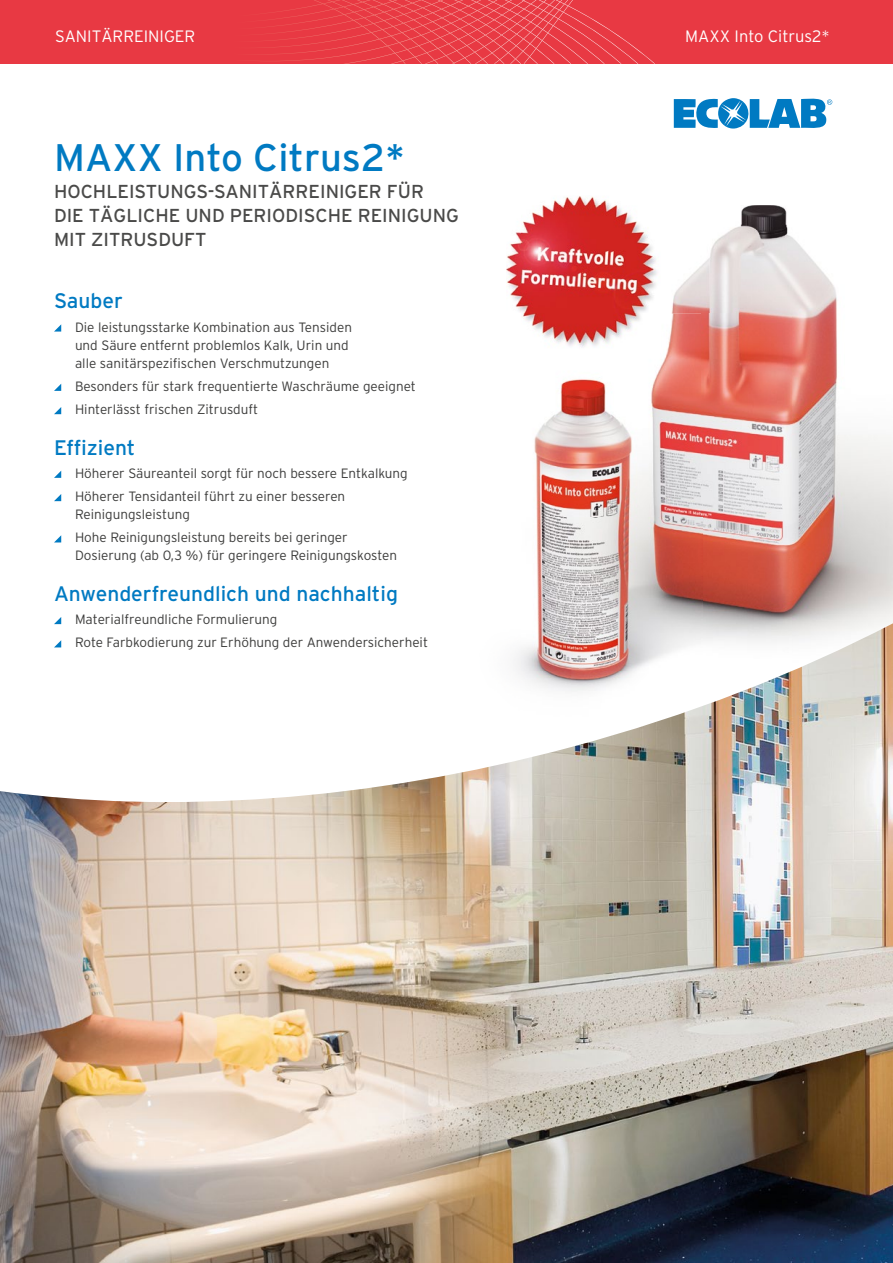
<style>
.page{position:relative;width:893px;height:1263px;background:#fff}
.page>*{position:absolute;margin:0;border:0;box-sizing:border-box;transform-origin:0 0}
.t1{font:38.4px "Interstate";color:#007ac2}
.t2{font:21px "Interstate";color:#007ac2}
.t3{font:18.75px/24px "Interstate";color:#4a4a49}
.t4{font:300 16.5px "Interstate";color:#fff}
.t5{font:300 13.5px/23.2px "Interstate";color:#3c3c3b}
</style>
<div class="page">
<div style="left:0;top:0;width:893px;height:64px;background:#e83943"></div>
<img style="left:282px;top:55px;width:61px;height:6px">
<img style="left:343px;top:55px;width:109px;height:9px">
<img style="left:452px;top:4px;width:36px;height:60px">
<img style="left:264px;top:0;width:217px;height:55px">
<img style="left:264px;top:0;width:179px;height:42px">
<img style="left:264px;top:0;width:133px;height:30px">
<img style="left:488px;top:0;width:167px;height:64px">
<img style="left:671px;top:205px;width:222px;height:418px">
<img style="left:534px;top:314px;width:258px;height:309px">
<svg style="left:674px;top:98px;width:158px;height:31px"></svg>
<svg style="left:54px;top:324px;width:7px;height:8px"></svg>
<svg style="left:54px;top:384px;width:7px;height:7px"></svg>
<svg style="left:54px;top:407px;width:7px;height:7px"></svg>
<svg style="left:54px;top:471px;width:7px;height:7px"></svg>
<svg style="left:54px;top:494px;width:7px;height:7px"></svg>
<svg style="left:54px;top:535px;width:7px;height:7px"></svg>
<svg style="left:55px;top:617px;width:6px;height:6px"></svg>
<img style="left:0;top:623px;width:893px;height:640px">
<img style="left:506px;top:196px;width:154px;height:154px">
<img style="left:522px;top:205px;width:138px;height:109px">
<p class="t4" style="left:55px;top:27px;width:142px">SANITÄRREINIGER</p>
<p class="t4" style="left:685px;top:27px;width:146px">MAXX Into Citrus2*</p>
<h1 class="t1" style="left:54px;top:136px;width:352px">MAXX Into Citrus2*</h1>
<h3 class="t3" style="left:54px;top:179px;width:406px">HOCHLEISTUNGS-SANITÄRREINIGER FÜR<br>DIE TÄGLICHE UND PERIODISCHE REINIGUNG<br>MIT ZITRUSDUFT</h3>
<h2 class="t2" style="left:54px;top:289px;width:70px">Sauber</h2>
<p class="t5" style="left:75px;top:318px;width:279px;line-height:18px">Die leistungsstarke Kombination aus Tensiden und Säure entfernt problemlos Kalk, Urin und alle sanitärspezifischen Verschmutzungen</p>
<p class="t5" style="left:75px;top:374px;width:342px">Besonders für stark frequentierte Waschräume geeignet<br>Hinterlässt frischen Zitrusduft</p>
<h2 class="t2" style="left:54px;top:435px;width:83px">Effizient</h2>
<p class="t5" style="left:75px;top:461px;width:334px">Höherer Säureanteil sorgt für noch bessere Entkalkung<br>Höherer Tensidanteil führt zu einer besseren</p>
<p class="t5" style="left:75px;top:503px;width:274px">Reinigungsleistung<br>Hohe Reinigungsleistung bereits bei geringer</p>
<p class="t5" style="left:75px;top:544px;width:324px">Dosierung (ab 0,3 %) für geringere Reinigungskosten</p>
<h2 class="t2" style="left:54px;top:582px;width:345px">Anwenderfreundlich und nachhaltig</h2>
<p class="t5" style="left:75px;top:608px;width:355px">Materialfreundliche Formulierung<br>Rote Farbkodierung zur Erhöhung der Anwendersicherheit</p>
</div>
